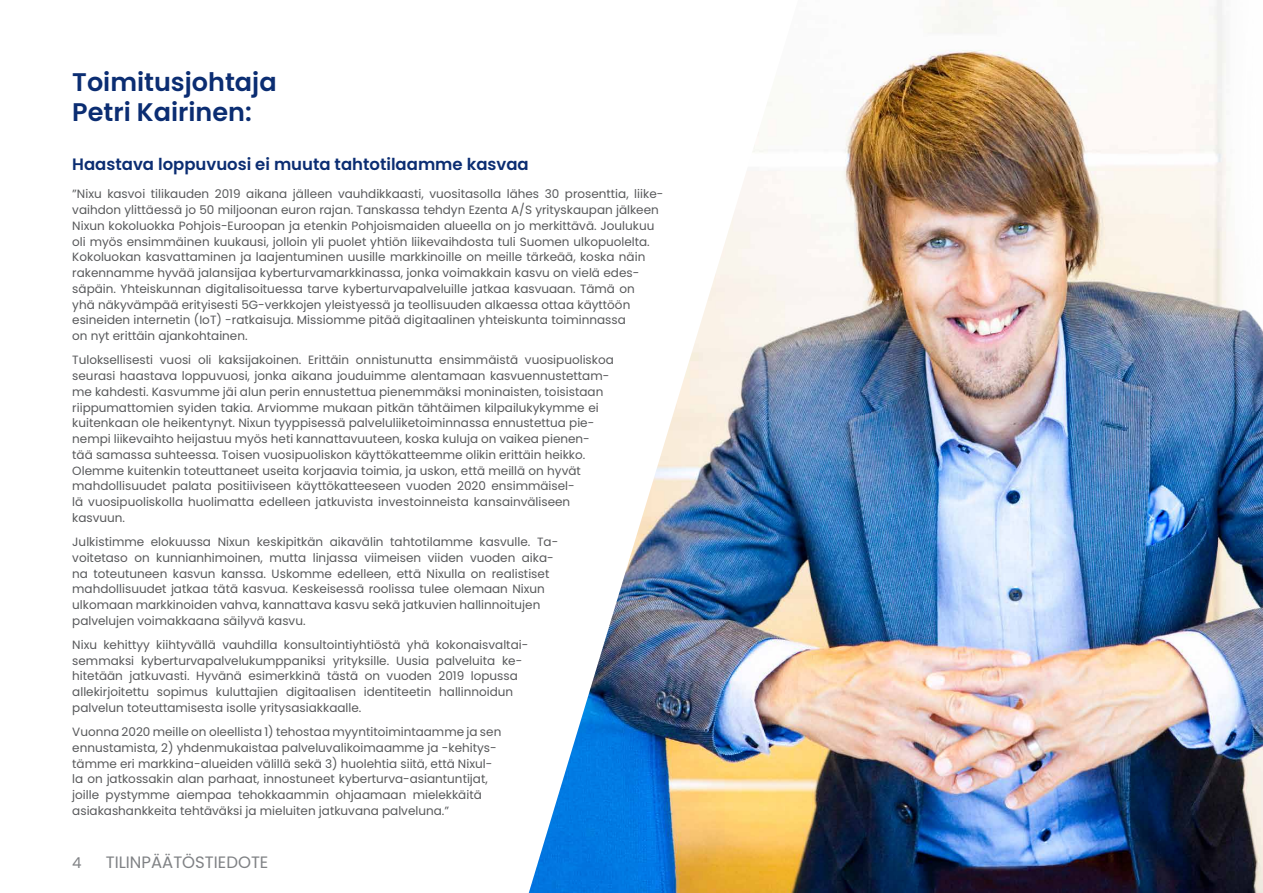
<style>
.page{position:relative;width:1263px;height:893px;background:#fff}
.page>*{position:absolute;margin:0;border:0;box-sizing:border-box;transform-origin:0 0}
.t1{font:600 25.5px/30px "Poppins";color:#0b2d72}
.t2{font:600 16.5px "Poppins";color:#0b2d72}
.t3{font:16.5px "Poppins";color:#808285}
.t4{font:15px "Poppins";color:#808285}
.t5{font:12px/15.8px "Poppins";color:#58595b}
</style>
<div class="page">
<img style="left:529px;top:0;width:734px;height:893px">
<h1 class="t1" style="left:72px;top:67px;width:206px">Toimitusjohtaja<br>Petri Kairinen:</h1>
<h2 class="t2" style="left:72px;top:154px;width:458px">Haastava loppuvuosi ei muuta tahtotilaamme kasvaa</h2>
<p class="t5" style="left:72px;top:186px;width:593px">”Nixu kasvoi tilikauden 2019 aikana jälleen vauhdikkaasti, vuositasolla lähes 30 prosenttia, liike&shy;vaihdon ylittäessä jo 50 miljoonan euron rajan. Tanskassa tehdyn Ezenta A/S yrityskaupan jälkeen Nixun kokoluokka Pohjois-Euroopan ja etenkin Pohjoismaiden alueella on jo merkittävä. Joulukuu oli myös ensimmäinen kuukausi, jolloin yli puolet yhtiön liikevaihdosta tuli Suomen ulkopuolelta.<br>Kokoluokan kasvattaminen ja laajentuminen uusille markkinoille on meille tärkeää, koska näin rakennamme hyvää jalansijaa kyberturvamarkkinassa, jonka voimakkain kasvu on vielä edes&shy;säpäin. Yhteiskunnan digitalisoituessa tarve kyberturvapalveluille jatkaa kasvuaan. Tämä on<br>yhä näkyvämpää erityisesti 5G-verkkojen yleistyessä ja teollisuuden alkaessa ottaa käyttöön esineiden internetin (IoT) -ratkaisuja. Missiomme pitää digitaalinen yhteiskunta toiminnassa<br>on nyt erittäin ajankohtainen.</p>
<p class="t5" style="left:72px;top:352px;width:543px">Tuloksellisesti vuosi oli kaksijakoinen. Erittäin onnistunutta ensimmäistä vuosipuoliskoa seurasi haastava loppuvuosi, jonka aikana jouduimme alentamaan kasvuennustettam&shy;me kahdesti. Kasvumme jäi alun perin ennustettua pienemmäksi moninaisten, toisistaan riippumattomien syiden takia. Arviomme mukaan pitkän tähtäimen kilpailukykymme ei kuitenkaan ole heikentynyt. Nixun tyyppisessä palveluliiketoiminnassa ennustettua pie&shy;nempi liikevaihto heijastuu myös heti kannattavuuteen, koska kuluja on vaikea pienen-<br>tää samassa suhteessa. Toisen vuosipuoliskon käyttökatteemme olikin erittäin heikko.<br>Olemme kuitenkin toteuttaneet useita korjaavia toimia, ja uskon, että meillä on hyvät mahdollisuudet palata positiiviseen käyttökatteeseen vuoden 2020 ensimmäisel-<br>lä vuosipuoliskolla huolimatta edelleen jatkuvista investoinneista kansainväliseen kasvuun.</p>
<p class="t5" style="left:72px;top:534px;width:487px">Julkistimme elokuussa Nixun keskipitkän aikavälin tahtotilamme kasvulle. Ta&shy;voitetaso on kunnianhimoinen, mutta linjassa viimeisen viiden vuoden aika&shy;na toteutuneen kasvun kanssa. Uskomme edelleen, että Nixulla on realistiset mahdollisuudet jatkaa tätä kasvua. Keskeisessä roolissa tulee olemaan Nixun ulkomaan markkinoiden vahva, kannattava kasvu sekä jatkuvien hallinnoitujen palvelujen voimakkaana säilyvä kasvu.</p>
<p class="t5" style="left:72px;top:637px;width:458px">Nixu kehittyy kiihtyvällä vauhdilla konsultointiyhtiöstä yhä kokonaisvaltai&shy;semmaksi kyberturvapalvelukumppaniksi yrityksille. Uusia palveluita ke&shy;hitetään jatkuvasti. Hyvänä esimerkkinä tästä on vuoden 2019 lopussa allekirjoitettu sopimus kuluttajien digitaalisen identiteetin hallinnoidun palvelun toteuttamisesta isolle yritysasiakkaalle.</p>
<p class="t5" style="left:72px;top:724px;width:431px">Vuonna 2020 meille on oleellista 1) tehostaa myyntitoimintaamme ja sen ennustamista, 2) yhdenmukaistaa palveluvalikoimaamme ja -kehitys&shy;tämme eri markkina-alueiden välillä sekä 3) huolehtia siitä, että Nixul&shy;la on jatkossakin alan parhaat, innostuneet kyberturva-asiantuntijat, joille pystymme aiempaa tehokkaammin ohjaamaan mielekkäitä asiakashankkeita tehtäväksi ja mieluiten jatkuvana palveluna.”</p>
<p class="t4" style="left:72px;top:854px;width:11px">4</p>
<h2 class="t3" style="left:106px;top:852px;width:164px">TILINPÄÄTÖSTIEDOTE</h2>
</div>
